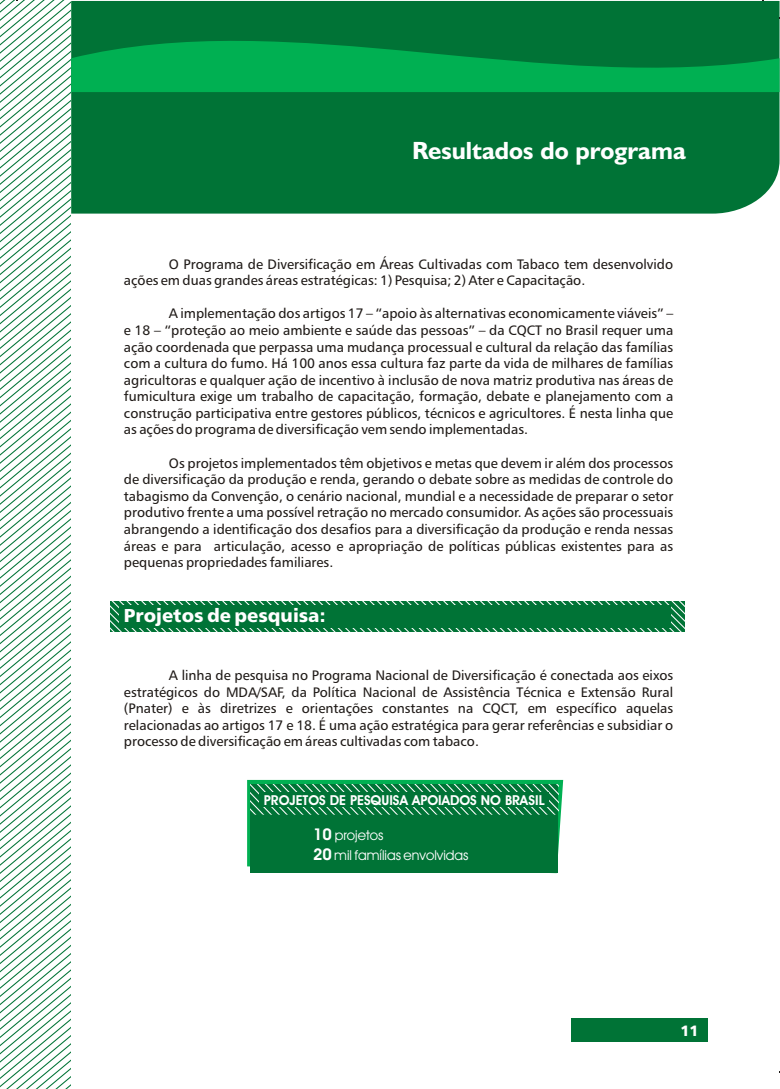
<style>
.page{position:relative;width:780px;height:1089px;background:#fff}
.page>*{position:absolute;margin:0;border:0;box-sizing:border-box;transform-origin:0 0}
.t1{font:700 25px "Humanst 521 BT";color:#fff}
.t2{font:18.75px "Humnst 777 Blk BT";color:#fff}
.t3{font:15px "Humnst 777 Blk BT";color:#fff}
.t4{font:13.75px/16.6px "Humnst 777 BT";color:#1f1a17;text-align:justify}
.t5{font:700 13.75px "Avant Garde Bk BT";color:#fff}
.t6{font:13.75px/19.4px "Avant Garde Bk BT";color:#fff}
.s1{font-weight:700;font-size:16.25px}
</style>
<div class="page">
<svg style="left:111px;top:601px;width:574px;height:30px;background:#2e8c5a"></svg>
<div style="left:120px;top:606px;width:551px;height:22px;background:#007336"></div>
<svg style="left:0;top:615px;width:71px;height:474px"></svg>
<div style="left:71px;top:1px;width:709px;height:213px;background:#007336"></div>
<svg style="left:71px;top:5px;width:709px;height:91px;background:#008c41"></svg>
<svg style="left:247px;top:780px;width:316px;height:93px;background:#0c7e41"></svg>
<div style="left:259px;top:792px;width:290px;height:15px;background:#007336"></div>
<svg style="left:0;top:0;width:71px;height:477px"></svg>
<div style="left:571px;top:1018px;width:137px;height:24px;background:#007336"></div>
<h1 class="t1" style="left:412px;top:140px;width:275px">Resultados do programa</h1>
<p class="t4" style="left:124px;top:257px;width:551px;text-indent:45px">O Programa de Diversificação em Áreas Cultivadas com Tabaco tem desenvolvido ações em duas grandes áreas estratégicas: 1) Pesquisa; 2) Ater e Capacitação.</p>
<p class="t4" style="left:124px;top:306px;width:551px;text-indent:45px">A implementação dos artigos 17 – “apoio às alternativas economicamente viáveis” – e 18 – “proteção ao meio ambiente e saúde das pessoas” – da CQCT no Brasil requer uma ação coordenada que perpassa uma mudança processual e cultural da relação das famílias com a cultura do fumo. Há 100 anos essa cultura faz parte da vida de milhares de famílias agricultoras e qualquer ação de incentivo à inclusão de nova matriz produtiva nas áreas de fumicultura exige um trabalho de capacitação, formação, debate e planejamento com a construção participativa entre gestores públicos, técnicos e agricultores. É nesta linha que as ações do programa de diversificação vem sendo implementadas.</p>
<p class="t4" style="left:124px;top:456px;width:551px;text-indent:45px">Os projetos implementados têm objetivos e metas que devem ir além dos processos de diversificação da produção e renda, gerando o debate sobre as medidas de controle do tabagismo da Convenção, o cenário nacional, mundial e a necessidade de preparar o setor produtivo frente a uma possível retração no mercado consumidor. As ações são processuais abrangendo a identificação dos desafios para a diversificação da produção e renda nessas áreas e para articulação, acesso e apropriação de políticas públicas existentes para as pequenas propriedades familiares.</p>
<h2 class="t2" style="left:124px;top:608px;width:203px">Projetos de pesquisa:</h2>
<p class="t4" style="left:124px;top:668px;width:551px;text-indent:45px">A linha de pesquisa no Programa Nacional de Diversificação é conectada aos eixos estratégicos do MDA/SAF, da Política Nacional de Assistência Técnica e Extensão Rural (Pnater) e às diretrizes e orientações constantes na CQCT, em específico aquelas relacionadas ao artigos 17 e 18. É uma ação estratégica para gerar referências e subsidiar o processo de diversificação em áreas cultivadas com tabaco.</p>
<p class="t5" style="left:264px;top:794px;width:282px">PROJETOS DE PESQUISA APOIADOS NO BRASIL</p>
<p class="t6" style="left:313px;top:827px;width:157px"><span class="s1">10</span> projetos<br><span class="s1">20</span> mil famílias envolvidas</p>
<p class="t3" style="left:680px;top:1024px;width:20px">11</p>
</div>
